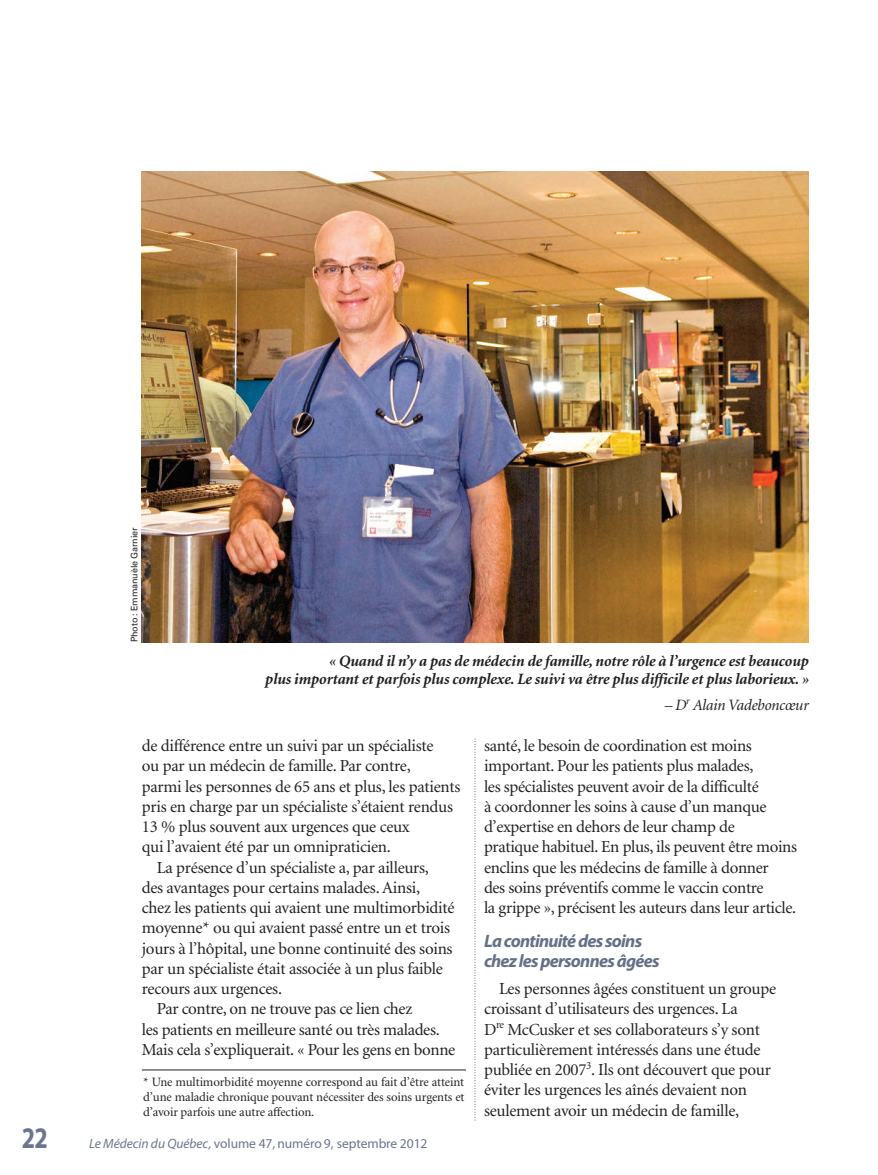
<style>
.page{position:relative;width:878px;height:1175px;background:#fff}
.page>*{position:absolute;margin:0;border:0;box-sizing:border-box;transform-origin:0 0}
.t1{font:700 30px "Myriad Pro";color:#6b758e;scale:.8 1}
.t2{font:italic 700 18px/20.2px "Myriad Pro";letter-spacing:-.04em;color:#647088}
.t3{font:16.8px/20.2px "Minion";letter-spacing:-.015em;color:#231f20}
.t4{font:italic 700 15.75px/18.8px "Minion";letter-spacing:-.015em;color:#231f20;text-align:right}
.t5{font:italic 15.75px "Minion";letter-spacing:-.015em;color:#231f20}
.t6{font:13.5px "Myriad Pro";letter-spacing:-.005em;color:#6b758e}
.t7{font:12.75px/15px "Minion";letter-spacing:-.01em;color:#231f20;text-align:justify}
.t8{font:9px "Univers";letter-spacing:-.015em;color:#231f20}
.s1{font-style:italic}
</style>
<div class="page">
<hr style="left:142px;top:1069px;width:324px;height:1px;background:#231f20">
<svg style="left:474px;top:739px;width:1px;height:381px"></svg>
<img style="left:142px;top:172px;width:666px;height:470px">
<p class="t8" style="left:131px;top:642px;width:116px;rotate:-90deg">Photo : Emmanuèle Garnier</p>
<p class="t4" style="left:265px;top:652px;width:545px">« Quand il n’y a pas de médecin de famille, notre rôle à l’urgence est beaucoup<br>plus important et parfois plus complexe. Le suivi va être plus difficile et plus laborieux. »</p>
<p class="t5" style="left:664px;top:698px;width:146px">– D<sup>r</sup> Alain Vadeboncœur</p>
<p class="t3" style="left:142px;top:737px;width:293px">de différence entre un suivi par un spécialiste</p>
<p class="t3" style="left:142px;top:757px;width:270px">ou par un médecin de famille. Par contre,</p>
<p class="t3" style="left:142px;top:777px;width:320px">parmi les personnes de 65 ans et plus, les patients</p>
<p class="t3" style="left:142px;top:797px;width:313px">pris en charge par un spécialiste s’étaient rendus</p>
<p class="t3" style="left:142px;top:818px;width:269px">13 % plus souvent aux urgences que ceux</p>
<p class="t3" style="left:142px;top:838px;width:251px">qui l’avaient été par un omnipraticien.</p>
<p class="t3" style="left:157px;top:858px;width:274px">La présence d’un spécialiste a, par ailleurs,</p>
<p class="t3" style="left:142px;top:878px;width:280px">des avantages pour certains malades. Ainsi,</p>
<p class="t3" style="left:142px;top:899px;width:314px">chez les patients qui avaient une multimorbidité</p>
<p class="t3" style="left:142px;top:919px;width:310px">moyenne* ou qui avaient passé entre un et trois</p>
<p class="t3" style="left:142px;top:939px;width:312px">jours à l’hôpital, une bonne continuité des soins</p>
<p class="t3" style="left:142px;top:959px;width:303px">par un spécialiste était associée à un plus faible</p>
<p class="t3" style="left:142px;top:980px;width:142px">recours aux urgences.</p>
<p class="t3" style="left:157px;top:1000px;width:257px">Par contre, on ne trouve pas ce lien chez</p>
<p class="t3" style="left:142px;top:1020px;width:299px">les patients en meilleure santé ou très malades.</p>
<p class="t3" style="left:142px;top:1040px;width:315px">Mais cela s’expliquerait. « Pour les gens en bonne</p>
<p class="t7" style="left:143px;top:1075px;width:323px">* Une multimorbidité moyenne correspond au fait d’être atteint d’une maladie chronique pouvant nécessiter des soins urgents et d’avoir parfois une autre affection.</p>
<h1 class="t1" style="left:22px;top:1126px;width:34px">22</h1>
<p class="t6" style="left:89px;top:1138px;width:339px"><span class="s1">Le Médecin du Québec,</span> volume 47, numéro 9, septembre 2012</p>
<p class="t3" style="left:484px;top:737px;width:314px">santé, le besoin de coordination est moins important. Pour les patients plus malades,<br>les spécialistes peuvent avoir de la difficulté<br>à coordonner les soins à cause d’un manque d’expertise en dehors de leur champ de<br>pratique habituel. En plus, ils peuvent être moins enclins que les médecins de famille à donner<br>des soins préventifs comme le vaccin contre<br>la grippe », précisent les auteurs dans leur article.</p>
<p class="t2" style="left:484px;top:932px;width:177px">La continuité des soins chez les personnes âgées</p>
<p class="t3" style="left:484px;top:980px;width:294px;text-indent:15px">Les personnes âgées constituent un groupe croissant d’utilisateurs des urgences. La<br>D<sup>re</sup> McCusker et ses collaborateurs s’y sont particulièrement intéressés dans une étude publiée en 2007<sup>3</sup>. Ils ont découvert que pour éviter les urgences les aînés devaient non seulement avoir un médecin de famille,</p>
</div>
